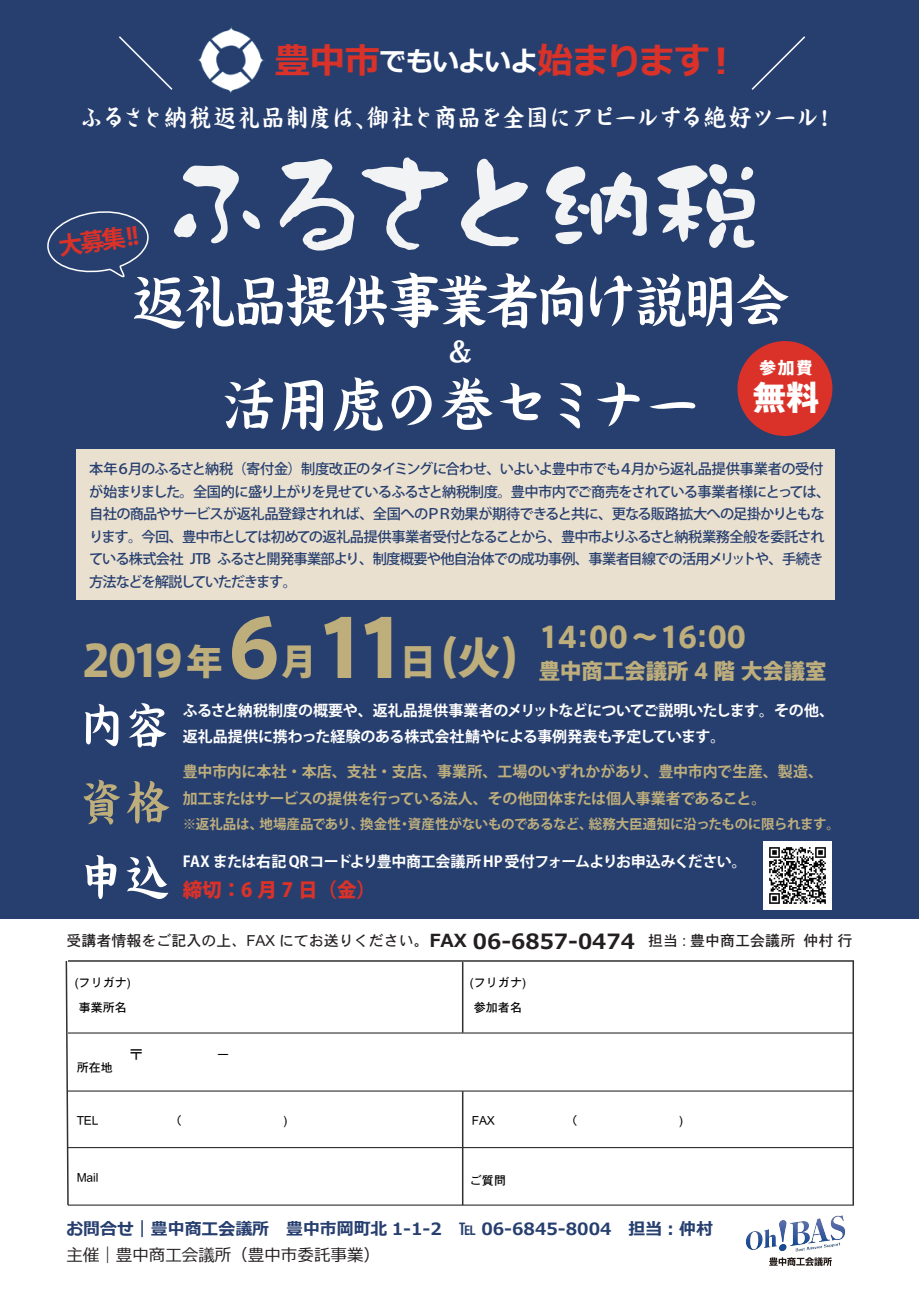
<style>
.page{position:relative;width:919px;height:1289px;background:#fff}
.page>*{position:absolute;margin:0;border:0;box-sizing:border-box;transform-origin:0 0}
.t1{font:118.05px "DF Craft Sumi Std W9";letter-spacing:-.145em;color:#f2f3f4}
.t2{font:64.5px "DFK Kai Sho B Std W5";letter-spacing:-.22em;color:#fff}
.t3{font:64.5px "DFK Kai Sho B Std W5";letter-spacing:-.165em;color:#fff}
.t4{font:52.5px "DFK Kai Sho B Std W5";color:#fff}
.t5{font:52.5px "DFK Kai Sho B Std W5";color:#beae7c}
.t6{font:800 43.05px "Axis Std";color:#beae7c}
.t7{font:37.5px "DFK Kai Sho B Std W5";color:#fff}
.t8{font:700 36px "Meiryo";letter-spacing:-.03em;color:#da3228}
.t9{font:800 33.3px "Axis Std";color:#fff}
.t10{font:800 28.8px "Axis Std";letter-spacing:-.04em;color:#beae7c}
.t11{font:27px "DFK Kai Sho B Std W5";letter-spacing:-.165em;color:#fff}
.t12{font:700 24.15px "Koz Go Pr 6 N";color:#da3228}
.t13{font:800 21.3px "Axis Std";color:#beae7c}
.t14{font:800 19.5px "Koz Go Pr 6 N";color:#da3228}
.t15{font:700 16.95px "Meiryo";color:#273f6f}
.t16{font:800 16.65px "Axis Std";color:#fff}
.t17{font:16.5px "Meiryo";color:#231f20}
.t18{font:700 15px "Koz Go Pr 6 N";letter-spacing:-.025em;color:#fff}
.t19{font:700 15px/26.2px "Koz Go Pr 6 N";letter-spacing:-.02em;color:#beae7c}
.t20{font:15px "DFHS Gothic W5 WINP RKSJ H";color:#231f20}
.t21{font:15px "DFHS Gothic W5 WINP RKSJ H";color:#030303}
.t22{font:500 14.25px/22.5px "Koz Go Pr 6 N";letter-spacing:-.065em;color:#273f6f}
.t23{font:700 13.5px "Koz Go Pr 6 N";letter-spacing:-.025em;color:#beae7c}
.t24{font:12px "DFHS Gothic W5 WINP RKSJ H";color:#030303}
.s1{font-size:27px;color:#fff}
.s2{font-size:35.85px}
.s3{font-size:78.9px}
.s4{font-family:"Meiryo";font-weight:700;font-size:18px}
.s5{font-family:"Meiryo";font-weight:700;font-size:21px}
</style>
<div class="page">
<hr style="left:68px;top:960px;width:785px;height:1px;background:#303030">
<svg style="left:65px;top:960px;width:4px;height:246px"></svg>
<hr style="left:852px;top:961px;width:1px;height:244px;background:#303030">
<hr style="left:68px;top:1032px;width:785px;height:1px;background:#303030">
<hr style="left:68px;top:1090px;width:785px;height:1px;background:#303030">
<hr style="left:68px;top:1146px;width:785px;height:2px;background:#303030">
<hr style="left:68px;top:1204px;width:785px;height:1px;background:#303030">
<hr style="left:462px;top:962px;width:1px;height:70px;background:#303030">
<hr style="left:462px;top:1091px;width:1px;height:113px;background:#303030">
<div style="left:0;top:0;width:918px;height:918px;background:#273f6f"></div>
<div style="left:737px;top:341px;width:95px;height:95px;background:#da3228;border-radius:50%"></div>
<div style="left:77px;top:449px;width:757px;height:150px;background:#e9e0d0"></div>
<img style="left:197px;top:26px;width:68px;height:68px">
<svg style="left:119px;top:36px;width:54px;height:54px"></svg>
<svg style="left:751px;top:36px;width:55px;height:54px"></svg>
<img style="left:763px;top:841px;width:68px;height:68px">
<svg style="left:47px;top:211px;width:102px;height:67px"></svg>
<img style="left:746px;top:1215px;width:100px;height:51px">
<h3 class="t8" style="left:274px;top:36px;width:466px">豊中市<span class="s1">でもいよいよ</span>始まります！</h3>
<h3 class="t11" style="left:78px;top:102px;width:761px">ふるさと納税返礼品制度は、御社と商品を全国にアピールする絶好ツール！</h3>
<h3 class="t12" style="left:57px;top:232px;width:82px;rotate:-7deg">大募集!!</h3>
<h1 class="t1" style="left:157px;top:141px;width:612px">ふるさと納税</h1>
<h2 class="t2" style="left:127px;top:266px;width:668px">返礼品提供事業者向け説明会</h2>
<h3 class="t7" style="left:442px;top:330px;width:39px">＆</h3>
<h2 class="t3" style="left:216px;top:369px;width:489px">活用虎の巻セミナー</h2>
<p class="t22" style="left:89px;top:458px;width:742px">本年６月のふるさと納税（寄付金）制度改正のタイミングに合わせ、いよいよ豊中市でも４月から返礼品提供事業者の受付が始まりました。全国的に盛り上がりを見せているふるさと納税制度。豊中市内でご商売をされている事業者様にとっては、自社の商品やサービスが返礼品登録されれば、全国へのＰＲ効果が期待できると共に、更なる販路拡大への足掛かりともなります。今回、豊中市としては初めての返礼品提供事業者受付となることから、豊中市よりふるさと納税業務全般を委託されている株式会社 JTB ふるさと開発事業部より、制度概要や他自治体での成功事例、事業者目線での活用メリットや、手続き方法などを解説していただきます。</p>
<p class="t16" style="left:759px;top:354px;width:55px">参加費</p>
<h3 class="t9" style="left:752px;top:372px;width:68px">無料</h3>
<h3 class="t6" style="left:81px;top:627px;width:464px">2019<span class="s2">年</span> <span class="s3">6</span><span class="s2">月</span><span class="s3">11</span><span class="s2">日</span>（火）</h3>
<h3 class="t10" style="left:539px;top:615px;width:209px">14:00～16:00</h3>
<h3 class="t13" style="left:539px;top:654px;width:289px">豊中商工会議所 4 階 大会議室</h3>
<p class="t18" style="left:183px;top:702px;width:653px">ふるさと納税制度の概要や、返礼品提供事業者のメリットなどについてご説明いたします。その他、</p>
<h3 class="t4" style="left:75px;top:696px;width:152px">内容　</h3>
<p class="t18" style="left:183px;top:728px;width:544px">返礼品提供に携わった経験のある株式会社鯖やによる事例発表も予定しています。</p>
<p class="t19" style="left:183px;top:759px;width:642px">豊中市内に本社・本店、支社・支店、事業所、工場のいずれかがあり、豊中市内で生産、製造、加工またはサービスの提供を行っている法人、その他団体または個人事業者であること。</p>
<h3 class="t5" style="left:75px;top:774px;width:153px">資格　</h3>
<p class="t23" style="left:183px;top:816px;width:659px">※返礼品は、地場産品であり、換金性・資産性がないものであるなど、総務大臣通知に沿ったものに限られます。</p>
<p class="t18" style="left:183px;top:853px;width:565px">FAX または右記 QRコードより豊中商工会議所 HP受付フォームよりお申込みください。</p>
<h3 class="t4" style="left:75px;top:848px;width:152px">申込　</h3>
<h3 class="t14" style="left:183px;top:879px;width:195px">締切：6 月 7 日（金）</h3>
<p class="t20" style="left:66px;top:933px;width:787px">受講者情報をご記入の上、FAX にてお送りください。<span class="s4">FAX</span> <span class="s5">06-6857-0474</span> 担当 : 豊中商工会議所 仲村 行</p>
<p class="t24" style="left:75px;top:976px;width:58px">(フリガナ)</p>
<p class="t24" style="left:79px;top:1001px;width:50px">事業所名</p>
<p class="t24" style="left:77px;top:1061px;width:38px">所在地</p>
<p class="t21" style="left:129px;top:1046px;width:16px">〒</p>
<p class="t21" style="left:216px;top:1046px;width:16px">－</p>
<p class="t24" style="left:470px;top:976px;width:58px">(フリガナ)</p>
<p class="t24" style="left:474px;top:1001px;width:50px">参加者名</p>
<p class="t24" style="left:77px;top:1114px;width:23px">TEL</p>
<p class="t24" style="left:170px;top:1114px;width:14px">（</p>
<p class="t24" style="left:283px;top:1114px;width:5px">)</p>
<p class="t24" style="left:472px;top:1114px;width:24px">FAX</p>
<p class="t24" style="left:565px;top:1114px;width:14px">（</p>
<p class="t24" style="left:679px;top:1114px;width:5px">)</p>
<p class="t24" style="left:77px;top:1170px;width:23px">Mail</p>
<p class="t24" style="left:470px;top:1173px;width:38px">ご質問</p>
<p class="t15" style="left:66px;top:1216px;width:648px">お問合せ｜豊中商工会議所　豊中市岡町北 1-1-2　℡ 06-6845-8004　担当：仲村</p>
<p class="t17" style="left:66px;top:1243px;width:315px">主催｜豊中商工会議所（豊中市委託事業）</p>
</div>
